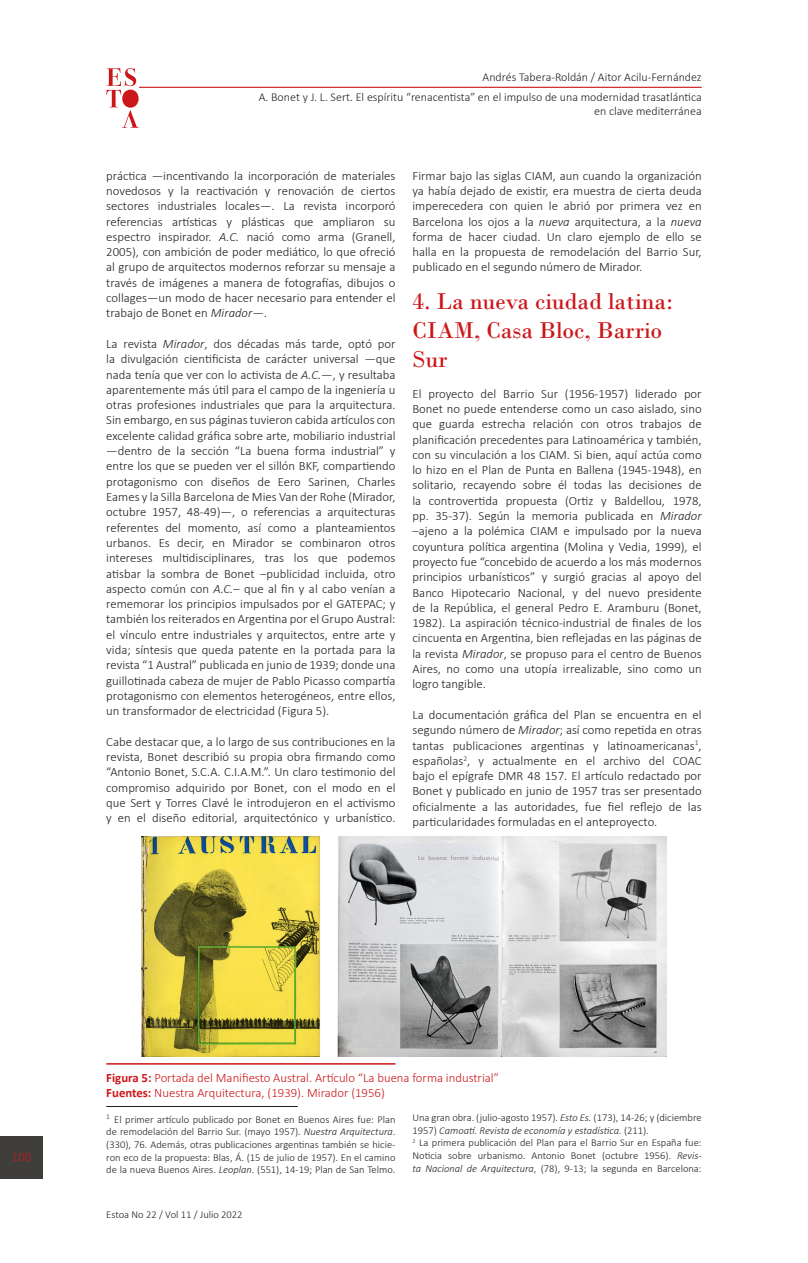
<style>
.page{position:relative;width:808px;height:1263px;background:#fff}
.page>*{position:absolute;margin:0;border:0;box-sizing:border-box;transform-origin:0 0}
.t1{font:24px/28.8px "Bodoni";color:#cc171a}
.parrafo{font:300 12.75px/15.3px "Calibri";color:#231f20;text-align:justify}
.parrafo-2{font:300 12.75px "Calibri";color:#cc171a}
.t2{font:300 12px "Calibri";color:#231f20}
.parrafo-3{font:300 10.5px/12.6px "Calibri";color:#231f20;text-align:justify}
.s1{font-style:italic}
.s2{font-weight:700}
</style>
<div class="page">
<svg style="left:106px;top:68px;width:33px;height:60px"></svg>
<hr style="left:139px;top:87px;width:563px;height:1px;background:#cc171a">
<div style="left:0;top:1137px;width:43px;height:42px;background:#3f3e3a"></div>
<img style="left:142px;top:837px;width:524px;height:219px">
<hr style="left:106px;top:1063px;width:289px;height:1px;background:#cc171a">
<hr style="left:106px;top:1106px;width:192px;height:1px;background:#231f20">
<p class="t2" style="left:483px;top:70px;width:221px">Andrés Tabera-Roldán / Aitor Acilu-Fernández</p>
<p class="t2" style="left:259px;top:90px;width:444px">A. Bonet y J. L. Sert. El espíritu “renacentista” en el impulso de una modernidad trasatlántica</p>
<p class="t2" style="left:594px;top:104px;width:109px">en clave mediterránea</p>
<p class="parrafo" style="left:106px;top:168px;width:291px">práctica —incentivando la incorporación de materiales novedosos y la reactivación y renovación de ciertos sectores industriales locales—. La revista incorporó referencias artísticas y plásticas que ampliaron su espectro inspirador. <span class="s1">A.C.</span> nació como arma (Granell, 2005), con ambición de poder mediático, lo que ofreció al grupo de arquitectos modernos reforzar su mensaje a través de imágenes a manera de fotografías, dibujos o collages—un modo de hacer necesario para entender el trabajo de Bonet en <span class="s1">Mirador</span>—.</p>
<p class="parrafo" style="left:106px;top:336px;width:291px">La revista <span class="s1">Mirador</span>, dos décadas más tarde, optó por la divulgación cientificista de carácter universal —que nada tenía que ver con lo activista de <span class="s1">A.C.</span>—, y resultaba aparentemente más útil para el campo de la ingeniería u otras profesiones industriales que para la arquitectura.<br>Sin embargo, en sus páginas tuvieron cabida artículos con excelente calidad gráfica sobre arte, mobiliario industrial —dentro de la sección “La buena forma industrial” y entre los que se pueden ver el sillón BKF, compartiendo protagonismo con diseños de Eero Sarinen, Charles Eames y la Silla Barcelona de Mies Van der Rohe (Mirador, octubre 1957, 48-49)—, o referencias a arquitecturas referentes del momento, así como a planteamientos urbanos. Es decir, en Mirador se combinaron otros intereses multidisciplinares, tras los que podemos atisbar la sombra de Bonet –publicidad incluida, otro aspecto común con <span class="s1">A.C.</span>– que al fin y al cabo venían a rememorar los principios impulsados por el GATEPAC; y también los reiterados en Argentina por el Grupo Austral: el vínculo entre industriales y arquitectos, entre arte y vida; síntesis que queda patente en la portada para la revista “1 Austral” publicada en junio de 1939; donde una guillotinada cabeza de mujer de Pablo Picasso compartía protagonismo con elementos heterogéneos, entre ellos, un transformador de electricidad (Figura 5).</p>
<p class="parrafo" style="left:106px;top:734px;width:291px">Cabe destacar que, a lo largo de sus contribuciones en la revista, Bonet describió su propia obra firmando como “Antonio Bonet, S.C.A. C.I.A.M.”. Un claro testimonio del compromiso adquirido por Bonet, con el modo en el que Sert y Torres Clavé le introdujeron en el activismo y en el diseño editorial, arquitectónico y urbanístico.</p>
<p class="parrafo" style="left:412px;top:168px;width:291px">Firmar bajo las siglas CIAM, aun cuando la organización ya había dejado de existir, era muestra de cierta deuda imperecedera con quien le abrió por primera vez en Barcelona los ojos a la <span class="s1">nueva</span> arquitectura, a la <span class="s1">nueva </span>forma de hacer ciudad. Un claro ejemplo de ello se halla en la propuesta de remodelación del Barrio Sur, publicado en el segundo número de Mirador.</p>
<p class="t1" style="left:412px;top:287px;width:262px">4. La nueva ciudad latina:<br>CIAM, Casa Bloc, Barrio<br>Sur</p>
<p class="parrafo" style="left:412px;top:386px;width:291px">El proyecto del Barrio Sur (1956-1957) liderado por Bonet no puede entenderse como un caso aislado, sino que guarda estrecha relación con otros trabajos de planificación precedentes para Latinoamérica y también, con su vinculación a los CIAM. Si bien, aquí actúa como lo hizo en el Plan de Punta en Ballena (1945-1948), en solitario, recayendo sobre él todas las decisiones de la controvertida propuesta (Ortiz y Baldellou, 1978, pp. 35-37). Según la memoria publicada en <span class="s1">Mirador </span>–ajeno a la polémica CIAM e impulsado por la nueva coyuntura política argentina (Molina y Vedia, 1999), el proyecto fue “concebido de acuerdo a los más modernos principios urbanísticos” y surgió gracias al apoyo del Banco Hipotecario Nacional, y del nuevo presidente de la República, el general Pedro E. Aramburu (Bonet, 1982). La aspiración técnico-industrial de finales de los cincuenta en Argentina, bien reflejadas en las páginas de la revista <span class="s1">Mirador</span>, se propuso para el centro de Buenos Aires, no como una utopía irrealizable, sino como un logro tangible.</p>
<p class="parrafo" style="left:412px;top:707px;width:291px">La documentación gráfica del Plan se encuentra en el segundo número de <span class="s1">Mirador</span>; así como repetida en otras tantas publicaciones argentinas y latinoamericanas<sup>1</sup>, españolas<sup>2</sup>, y actualmente en el archivo del COAC bajo el epígrafe DMR 48 157. El artículo redactado por Bonet y publicado en junio de 1957 tras ser presentado oficialmente a las autoridades, fue fiel reflejo de las particularidades formuladas en el anteproyecto.</p>
<p class="parrafo-2" style="left:12px;top:1148px;width:21px">100</p>
<p class="parrafo-2" style="left:106px;top:1069px;width:394px"><span class="s2">Figura 5:</span> Portada del Manifiesto Austral. Artículo “La buena forma industrial”</p>
<p class="parrafo-2" style="left:106px;top:1085px;width:280px"><span class="s2">Fuentes:</span> Nuestra Arquitectura, (1939). Mirador (1956)</p>
<p class="parrafo-3" style="left:106px;top:1113px;width:291px"><sup>1</sup> El primer artículo publicado por Bonet en Buenos Aires fue: Plan de remodelación del Barrio Sur. (mayo 1957). <span class="s1">Nuestra Arquitectura</span>. (330), 76. Además, otras publicaciones argentinas también se hicie&shy;ron eco de la propuesta: Blas, Á. (15 de julio de 1957). En el camino de la nueva Buenos Aires. <span class="s1">Leoplan</span>. (551), 14-19; Plan de San Telmo.</p>
<p class="parrafo-3" style="left:412px;top:1111px;width:291px">Una gran obra. (julio-agosto 1957). <span class="s1">Esto Es.</span> (173), 14-26; y (diciembre<br>1957) <span class="s1">Camoatí. Revista de economía y estadística.</span> (211).</p>
<p class="parrafo-3" style="left:412px;top:1136px;width:291px"><sup>2</sup> La primera publicación del Plan para el Barrio Sur en España fue:<br>Noticia sobre urbanismo. Antonio Bonet (octubre 1956). <span class="s1">Revis&shy;ta Nacional de Arquitectura</span>, (78), 9-13; la segunda en Barcelona:</p>
<p class="parrafo-3" style="left:106px;top:1208px;width:138px">Estoa No 22 / Vol 11 / Julio 2022</p>
</div>
